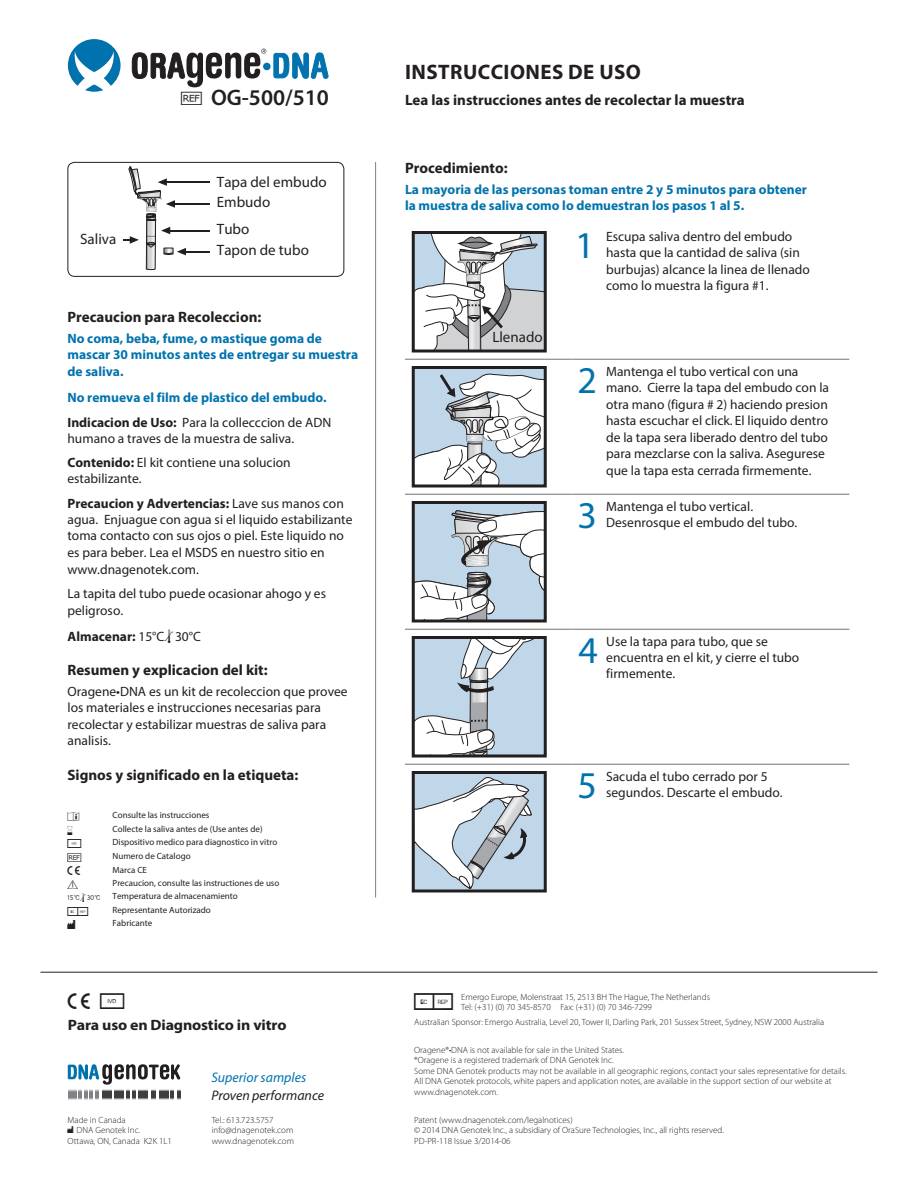
<style>
.page{position:relative;width:918px;height:1188px;background:#fff}
.page>*{position:absolute;margin:0;border:0;box-sizing:border-box;transform-origin:0 0}
.t1{font:37.95px "Myriad Pro";color:#0073ae}
.t2{font:600 22.5px "Myriad Pro";color:#231f20}
.t3{font:22.5px "MDD EN980";color:#231f20}
.t4{font:700 21px "Myriad Pro";letter-spacing:.02em;color:#231f20}
.t5{font:21px "MDD EN980";color:#231f20}
.t6{font:700 15px "Myriad Pro";color:#231f20}
.t7{font:15px/20.1px "Myriad Pro";color:#231f20}
.t8{font:700 15px "Myriad Pro";color:#231f20;scale:1.06 1}
.t9{font:italic 13.8px "Myriad Pro";color:#231f20}
.t10{font:italic 13.8px "Myriad Pro";color:#0073ae}
.t11{font:13.5px/16.5px "Myriad Pro";color:#231f20}
.t12{font:700 13.5px/16.5px "Myriad Pro";color:#0073ae}
.t13{font:700 13.5px "Myriad Pro";color:#231f20}
.t14{font:12px/13.5px "MDD EN980";color:#231f20}
.t15{font:300 9px/10.5px "Myriad Pro";color:#231f20}
.t16{font:9px/13.5px "Myriad Pro";color:#231f20}
.s1{font-family:"MDD EN980";font-weight:400;font-size:18px}
.s2{color:#231f20}
.s3{font-weight:400;color:#231f20}
.s4{font-weight:700}
.s5{font-weight:400}
.s6{font-family:"MDD EN980";font-weight:400}
</style>
<div class="page">
<hr style="left:375px;top:162px;width:1px;height:735px;background:#808285">
<hr style="left:40px;top:972px;width:838px;height:1px;background:#231f20">
<svg style="left:68px;top:1064px;width:112px;height:36px"></svg>
<svg style="left:273px;top:52px;width:56px;height:27px"></svg>
<div style="left:263px;top:63px;width:8px;height:7px;background:#0073ae;border-radius:50%"></div>
<svg style="left:68px;top:39px;width:53px;height:53px"></svg>
<svg style="left:132px;top:48px;width:134px;height:40px"></svg>
<hr style="left:405px;top:359px;width:167px;height:1px;background:#808285">
<hr style="left:572px;top:359px;width:277px;height:1px;background:#808285">
<hr style="left:405px;top:494px;width:167px;height:1px;background:#808285">
<hr style="left:572px;top:494px;width:277px;height:1px;background:#808285">
<hr style="left:405px;top:629px;width:167px;height:1px;background:#808285">
<hr style="left:572px;top:629px;width:277px;height:1px;background:#808285">
<hr style="left:405px;top:764px;width:167px;height:1px;background:#808285">
<hr style="left:572px;top:764px;width:277px;height:1px;background:#808285">
<svg style="left:416px;top:235px;width:127px;height:114px"></svg>
<div style="left:412px;top:231px;width:135px;height:122px;border:3px solid #231f20"></div>
<div style="left:413px;top:368px;width:132px;height:118px;background:#c0d7ea"></div>
<svg style="left:416px;top:374px;width:127px;height:110px"></svg>
<div style="left:412px;top:366px;width:135px;height:122px;border:3px solid #231f20"></div>
<div style="left:413px;top:503px;width:132px;height:118px;background:#c0d7ea"></div>
<svg style="left:416px;top:510px;width:127px;height:109px"></svg>
<div style="left:412px;top:501px;width:135px;height:122px;border:3px solid #231f20"></div>
<div style="left:413px;top:638px;width:132px;height:118px;background:#c0d7ea"></div>
<svg style="left:416px;top:640px;width:116px;height:114px"></svg>
<div style="left:412px;top:636px;width:135px;height:122px;border:3px solid #231f20"></div>
<div style="left:413px;top:773px;width:132px;height:118px;background:#c0d7ea"></div>
<svg style="left:416px;top:777px;width:116px;height:112px"></svg>
<div style="left:412px;top:771px;width:135px;height:122px;border:3px solid #231f20"></div>
<svg style="left:124px;top:167px;width:86px;height:104px"></svg>
<hr style="left:167px;top:182px;width:43px;height:1px;background:#231f20">
<div style="left:68px;top:162px;width:276px;height:115px;border:1px solid #231f20;border-radius:7px"></div>
<p class="t7" style="left:80px;top:229px;width:38px">Saliva</p>
<h2 class="t2" style="left:181px;top:83px;width:149px"><span class="s1">h</span> OG-500/510</h2>
<p class="t7" style="left:217px;top:172px;width:111px">Tapa del embudo<br>Embudo</p>
<p class="t7" style="left:217px;top:219px;width:94px;line-height:20.7px">Tubo<br>Tapon de tubo</p>
<p class="t6" style="left:68px;top:308px;width:195px">Precaucion para Recoleccion:</p>
<p class="t12" style="left:68px;top:330px;width:292px">No coma, beba, fume, o mastique goma de mascar 30 minutos antes de entregar su muestra de saliva.</p>
<p class="t12" style="left:68px;top:384px;width:265px;line-height:25.2px">No remueva el film de plastico del embudo.<br><span class="s2">Indicacion de Uso:</span> <span class="s3">Para la collecccion de ADN</span></p>
<p class="t11" style="left:68px;top:426px;width:228px;line-height:23.9px">humano a traves de la muestra de saliva.<br><span class="s4">Contenido:</span> El kit contiene una solucion</p>
<p class="t11" style="left:68px;top:465px;width:278px;line-height:25.2px">estabilizante.<br><span class="s4">Precaucion y Advertencias:</span> Lave sus manos con</p>
<p class="t11" style="left:68px;top:511px;width:287px">agua. Enjuague con agua si el liquido estabilizante toma contacto con sus ojos o piel. Este liquido no es para beber. Lea el MSDS en nuestro sitio en www.dnagenotek.com.</p>
<p class="t11" style="left:68px;top:585px;width:260px">La tapita del tubo puede ocasionar ahogo y es peligroso.</p>
<p class="t13" style="left:68px;top:627px;width:135px">Almacenar: <span class="s5">15°C</span><span class="s1">l</span><span class="s5">30°C</span></p>
<p class="t6" style="left:68px;top:660px;width:202px">Resumen y explicacion del kit:</p>
<p class="t11" style="left:68px;top:683px;width:282px">Oragene•DNA es un kit de recoleccion que provee los materiales e instrucciones necesarias para recolectar y estabilizar muestras de saliva para analisis.</p>
<p class="t6" style="left:68px;top:765px;width:232px">Signos y significado en la etiqueta:</p>
<p class="t14" style="left:68px;top:812px;width:18px">i<br>H<br>V h<br>C<br>Y</p>
<p class="t16" style="left:113px;top:809px;width:168px">Consulte las instrucciones<br>Collecte la saliva antes de (Use antes de)<br>Dispositivo medico para diagnostico in vitro<br>Numero de Catalogo<br>Marca CE<br>Precaucion, consulte las instructiones de uso</p>
<p class="t14" style="left:68px;top:893px;width:35px">15:l30:<br>P<br>M</p>
<p class="t16" style="left:113px;top:890px;width:127px">Temperatura de almacenamiento<br>Representante Autorizado<br>Fabricante</p>
<h3 class="t5" style="left:68px;top:994px;width:63px">CV</h3>
<p class="t8" style="left:68px;top:1015px;width:208px">Para uso en Diagnostico in vitro</p>
<p class="t10" style="left:212px;top:1069px;width:96px">Superior samples</p>
<p class="t9" style="left:212px;top:1087px;width:114px">Proven performance</p>
<p class="t15" style="left:68px;top:1114px;width:106px">Made in Canada<br><span class="s6">M</span> DNA Genotek Inc.<br>Ottawa, ON, Canada K2K 1L1</p>
<p class="t15" style="left:212px;top:1114px;width:84px">Tel.: 613.723.5757 info@dnagenotek.com www.dnagenotek.com</p>
<h3 class="t4" style="left:405px;top:59px;width:237px">INSTRUCCIONES DE USO</h3>
<p class="t6" style="left:405px;top:90px;width:341px">Lea las instrucciones antes de recolectar la muestra</p>
<p class="t6" style="left:405px;top:158px;width:104px">Procedimiento:</p>
<p class="t12" style="left:405px;top:180px;width:404px">La mayoria de las personas toman entre 2 y 5 minutos para obtener la muestra de saliva como lo demuestran los pasos 1 al 5.</p>
<h1 class="t1" style="left:575px;top:222px;width:21px">1</h1>
<p class="t11" style="left:606px;top:228px;width:205px">Escupa saliva dentro del embudo hasta que la cantidad de saliva (sin burbujas) alcance la linea de llenado como lo muestra la figura #1.</p>
<p class="t7" style="left:492px;top:327px;width:52px">Llenado</p>
<h1 class="t1" style="left:577px;top:357px;width:21px">2</h1>
<p class="t11" style="left:606px;top:363px;width:224px">Mantenga el tubo vertical con una mano. Cierre la tapa del embudo con la otra mano (figura # 2) haciendo presion hasta escuchar el click. El liquido dentro de la tapa sera liberado dentro del tubo para mezclarse con la saliva. Asegurese que la tapa esta cerrada firmemente.</p>
<h1 class="t1" style="left:578px;top:492px;width:21px">3</h1>
<p class="t11" style="left:606px;top:498px;width:193px">Mantenga el tubo vertical.<br>Desenrosque el embudo del tubo.</p>
<h1 class="t1" style="left:579px;top:627px;width:21px">4</h1>
<p class="t11" style="left:606px;top:633px;width:195px;line-height:15.9px">Use la tapa para tubo, que se encuentra en el kit, y cierre el tubo firmemente.</p>
<h1 class="t1" style="left:578px;top:762px;width:21px">5</h1>
<p class="t11" style="left:606px;top:768px;width:178px">Sacuda el tubo cerrado por 5 segundos. Descarte el embudo.</p>
<h2 class="t3" style="left:414px;top:993px;width:48px">P</h2>
<p class="t15" style="left:461px;top:991px;width:250px">Emergo Europe, Molenstraat 15, 2513 BH The Hague, The Netherlands<br>Tel: (+31) (0) 70 345-8570 Fax: (+31) (0) 70 346-7299</p>
<p class="t15" style="left:414px;top:1017px;width:411px">Australian Sponsor: Emergo Australia, Level 20, Tower II, Darling Park, 201 Sussex Street, Sydney, NSW 2000 Australia</p>
<p class="t15" style="left:414px;top:1045px;width:434px">Oragene®•DNA is not available for sale in the United States.<br>®Oragene is a registered trademark of DNA Genotek Inc.<br>Some DNA Genotek products may not be available in all geographic regions, contact your sales representative for details.<br>All DNA Genotek protocols, white papers and application notes, are available in the support section of our website at www.dnagenotek.com.</p>
<p class="t15" style="left:414px;top:1114px;width:311px">Patent (www.dnagenotek.com/legalnotices)<br>© 2014 DNA Genotek Inc., a subsidiary of OraSure Technologies, Inc., all rights reserved.<br>PD-PR-118 Issue 3/2014-06</p>
</div>
